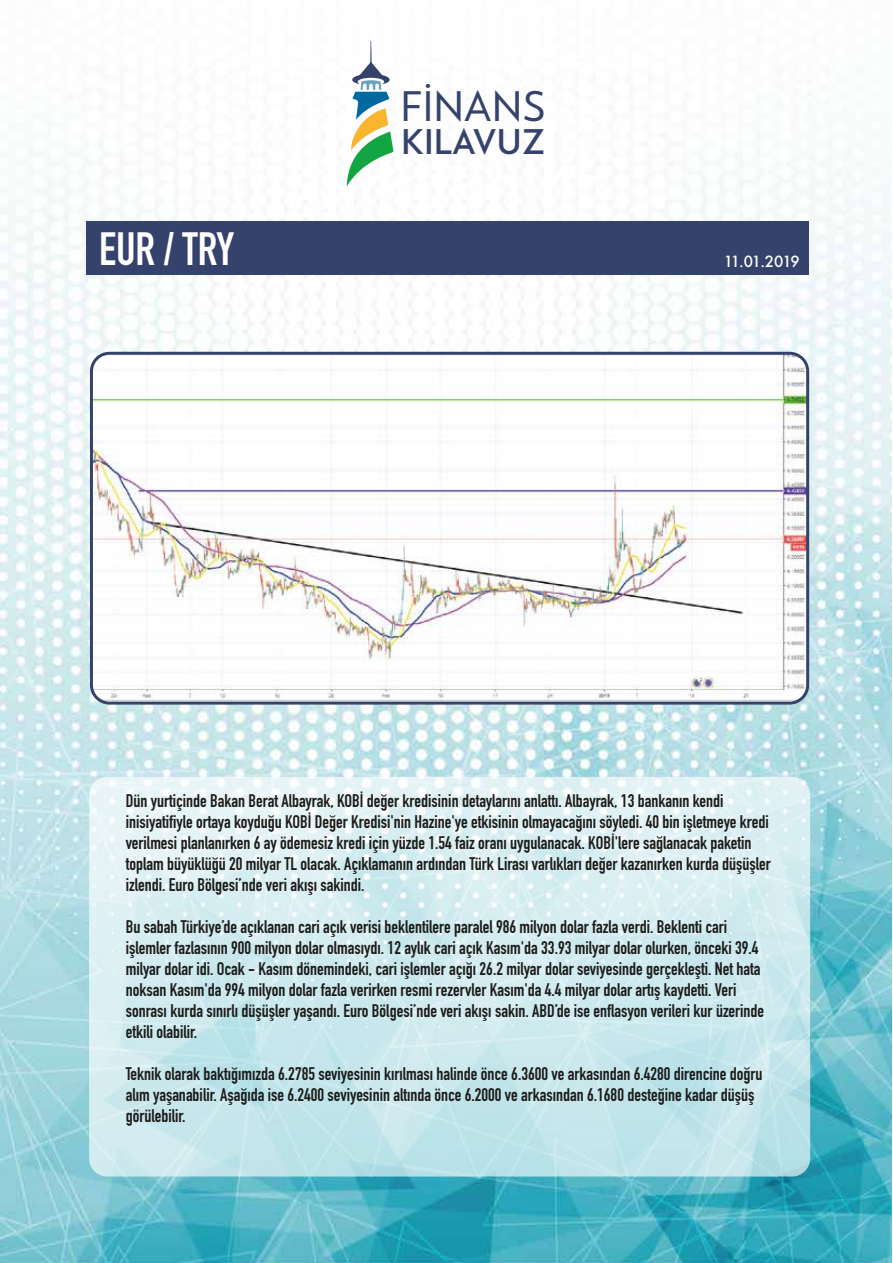
<style>
.page{position:relative;width:893px;height:1263px;background:#fff}
.page>*{position:absolute;margin:0;border:0;box-sizing:border-box;transform-origin:0 0}
.t1{font:700 46.05px "DIN Condensed";color:#fff}
.t2{font:500 40.8px "RNS Miles";color:#35426b}
.t3{font:700 34.05px "RNS Miles";color:#35426b}
.t4{font:700 18px/21px "DIN Condensed";color:#1d1d1b}
.t5{font:500 15px "Futura";letter-spacing:-.075em;color:#fff}
</style>
<div class="page">
<img style="left:0;top:40px;width:891px;height:1223px">
<svg style="left:347px;top:41px;width:46px;height:145px"></svg>
<div style="left:87px;top:221px;width:722px;height:54px;background:#35426b"></div>
<img style="left:91px;top:353px;width:717px;height:350px">
<div style="left:90px;top:352px;width:719px;height:352px;border:3px solid #35426b;border-radius:18px"></div>
<svg style="left:89px;top:777px;width:721px;height:399px;background:#d1ebef"></svg>
<h1 class="t1" style="left:99px;top:218px;width:137px">EUR / TRY</h1>
<h2 class="t2" style="left:400px;top:79px;width:147px">FİNANS</h2>
<h3 class="t3" style="left:401px;top:119px;width:145px">KILAVUZ</h3>
<p class="t5" style="left:724px;top:251px;width:77px">11.01.2019</p>
<p class="t4" style="left:126px;top:790px;width:646px">Dün yurtiçinde Bakan Berat Albayrak, KOBİ değer kredisinin detaylarını anlattı. Albayrak, 13 bankanın kendi inisiyatifiyle ortaya koyduğu KOBİ Değer Kredisi'nin Hazine'ye etkisinin olmayacağını söyledi. 40 bin işletmeye kredi verilmesi planlanırken 6 ay ödemesiz kredi için yüzde 1.54 faiz oranı uygulanacak. KOBİ'lere sağlanacak paketin toplam büyüklüğü 20 milyar TL olacak. Açıklamanın ardından Türk Lirası varlıkları değer kazanırken kurda düşüşler izlendi. Euro Bölgesi’nde veri akışı sakindi.</p>
<p class="t4" style="left:126px;top:916px;width:640px">Bu sabah Türkiye’de açıklanan cari açık verisi beklentilere paralel 986 milyon dolar fazla verdi. Beklenti cari işlemler fazlasının 900 milyon dolar olmasıydı. 12 aylık cari açık Kasım'da 33.93 milyar dolar olurken, önceki 39.4 milyar dolar idi. Ocak - Kasım dönemindeki, cari işlemler açığı 26.2 milyar dolar seviyesinde gerçekleşti. Net hata noksan Kasım'da 994 milyon dolar fazla verirken resmi rezervler Kasım'da 4.4 milyar dolar artış kaydetti. Veri sonrası kurda sınırlı düşüşler yaşandı. Euro Bölgesi’nde veri akışı sakin. ABD’de ise enflasyon verileri kur üzerinde etkili olabilir.</p>
<p class="t4" style="left:126px;top:1063px;width:638px">Teknik olarak baktığımızda 6.2785 seviyesinin kırılması halinde önce 6.3600 ve arkasından 6.4280 direncine doğru alım yaşanabilir. Aşağıda ise 6.2400 seviyesinin altında önce 6.2000 ve arkasından 6.1680 desteğine kadar düşüş görülebilir.</p>
</div>
